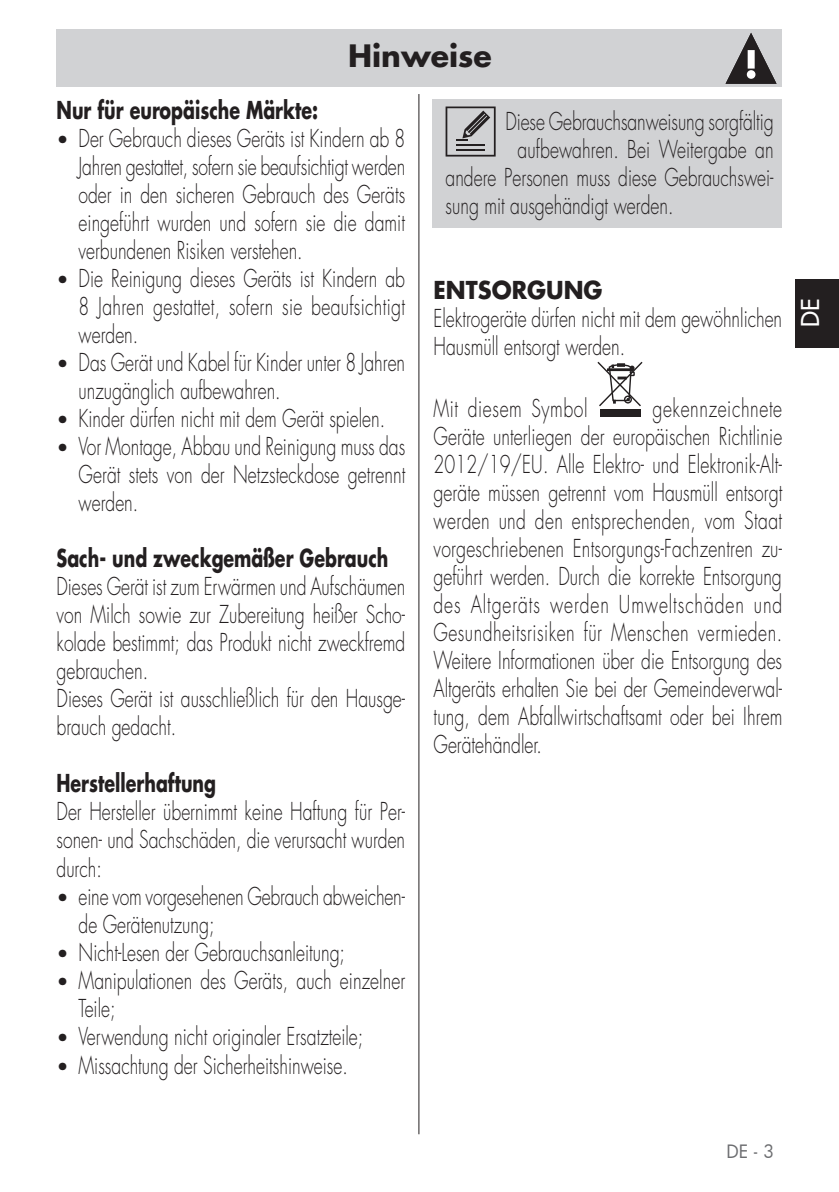
<style>
.page{position:relative;width:839px;height:1192px;background:#fff}
.page>*{position:absolute;margin:0;border:0;box-sizing:border-box;transform-origin:0 0}
.Testo{font:700 30px "Futura Std";color:#231f20}
.testo_tab{font:300 24px/28px "Futura Std";color:#231f20;text-align:justify;scale:.73 1}
.testo_tab-2{font:700 24px "Futura Std";color:#231f20;scale:.73 1}
.testo_tab-3{font:300 24px "Futura Std";letter-spacing:.035em;color:#231f20;scale:.73 1}
.testo_tab-4{font:700 24px "Futura Std";color:#231f20;scale:.94 1}
.t1{font:500 24px "Futura Std";color:#fff}
.t2{font:18px "Futura";color:#6c6d70}
.s1{font-size:20px}
</style>
<div class="page">
<hr style="left:418px;top:94px;width:1px;height:1040px;background:#231f20">
<div style="left:57px;top:29px;width:725px;height:58px;background:#d1d2d4"></div>
<div style="left:795px;top:279px;width:44px;height:68px;background:#231f20"></div>
<div style="left:433px;top:99px;width:349px;height:129px;background:#d1d2d4"></div>
<svg style="left:446px;top:106px;width:50px;height:50px"></svg>
<div style="left:600px;top:409px;width:41px;height:8px;background:#231f20"></div>
<svg style="left:597px;top:361px;width:46px;height:46px"></svg>
<svg style="left:726px;top:33px;width:51px;height:51px"></svg>
<p class="Testo" style="left:348px;top:36px;width:145px">Hinweise</p>
<p class="testo_tab-2" style="left:57px;top:94px;width:360px">Nur für europäische Märkte:</p>
<p class="testo_tab" style="left:79px;top:125px;width:449px;text-indent:-22px"><span class="s1">•</span> Der Gebrauch dieses Geräts ist Kindern ab 8<br>Jahren gestattet, sofern sie beaufsichtigt werden oder in den sicheren Gebrauch des Geräts eingeführt wurden und sofern sie die damit verbundenen Risiken verstehen.</p>
<p class="testo_tab" style="left:79px;top:265px;width:449px;text-indent:-22px"><span class="s1">•</span> Die Reinigung dieses Geräts ist Kindern ab 8 Jahren gestattet, sofern sie beaufsichtigt werden.</p>
<p class="testo_tab" style="left:79px;top:349px;width:449px;text-indent:-22px"><span class="s1">•</span> Das Gerät und Kabel für Kinder unter 8 Jahren unzugänglich aufbewahren.</p>
<p class="testo_tab" style="left:57px;top:405px;width:452px"><span class="s1">•</span> Kinder dürfen nicht mit dem Gerät spielen.</p>
<p class="testo_tab" style="left:79px;top:433px;width:449px;text-indent:-22px"><span class="s1">•</span> Vor Montage, Abbau und Reinigung muss das Gerät stets von der Netzsteckdose getrennt werden.</p>
<p class="testo_tab-2" style="left:57px;top:542px;width:456px">Sach- und zweckgemäßer Gebrauch</p>
<p class="testo_tab" style="left:57px;top:573px;width:479px">Dieses Gerät ist zum Erwärmen und Aufschäumen von Milch sowie zur Zubereitung heißer Scho&shy;kolade bestimmt; das Produkt nicht zweckfremd gebrauchen.</p>
<p class="testo_tab" style="left:57px;top:685px;width:479px">Dieses Gerät ist ausschließlich für den Hausge&shy;brauch gedacht.</p>
<p class="testo_tab-2" style="left:57px;top:767px;width:220px">Herstellerhaftung</p>
<p class="testo_tab" style="left:57px;top:797px;width:479px">Der Hersteller übernimmt keine Haftung für Per&shy;sonen- und Sachschäden, die verursacht wurden durch:</p>
<p class="testo_tab" style="left:79px;top:882px;width:449px;text-indent:-22px"><span class="s1">•</span> eine vom vorgesehenen Gebrauch abweichen&shy;de Gerätenutzung;</p>
<p class="testo_tab" style="left:57px;top:938px;width:397px"><span class="s1">•</span> Nicht-Lesen der Gebrauchsanleitung;</p>
<p class="testo_tab" style="left:79px;top:966px;width:449px;text-indent:-22px"><span class="s1">•</span> Manipulationen des Geräts, auch einzelner<br>Teile;</p>
<p class="testo_tab" style="left:57px;top:1022px;width:422px"><span class="s1">•</span> Verwendung nicht originaler Ersatzteile;</p>
<p class="testo_tab" style="left:57px;top:1051px;width:401px"><span class="s1">•</span> Missachtung der Sicherheitshinweise.</p>
<p class="testo_tab" style="left:505px;top:108px;width:369px">Diese Gebrauchsanweisung sorgfältig</p>
<p class="testo_tab" style="left:518px;top:136px;width:352px">aufbewahren. Bei Weitergabe an</p>
<p class="testo_tab" style="left:446px;top:164px;width:451px">andere Personen muss diese Gebrauchswei-</p>
<p class="testo_tab" style="left:446px;top:192px;width:314px">sung mit ausgehändigt werden.</p>
<p class="testo_tab-4" style="left:434px;top:274px;width:181px">ENTSORGUNG</p>
<p class="testo_tab" style="left:434px;top:305px;width:479px">Elektrogeräte dürfen nicht mit dem gewöhnlichen<br>Hausmüll entsorgt werden.</p>
<p class="testo_tab-3" style="left:434px;top:394px;width:213px">Mit diesem Symbol</p>
<p class="testo_tab" style="left:434px;top:395px;width:479px;text-indent:219px">gekennzeichnete Geräte unterliegen der europäischen Richtlinie 2012/19/EU. Alle Elektro- und Elektronik-Alt&shy;geräte müssen getrennt vom Hausmüll entsorgt werden und den entsprechenden, vom Staat vorgeschriebenen Entsorgungs-Fachzentren zu&shy;geführt werden. Durch die korrekte Entsorgung des Altgeräts werden Umweltschäden und Gesundheitsrisiken für Menschen vermieden.<br>Weitere Informationen über die Entsorgung des Altgeräts erhalten Sie bei der Gemeindeverwal&shy;tung, dem Abfallwirtschaftsamt oder bei Ihrem Gerätehändler.</p>
<p class="t1" style="left:795px;top:327px;width:30px;rotate:-90deg">DE</p>
<p class="t2" style="left:726px;top:1139px;width:49px">DE - 3</p>
</div>
